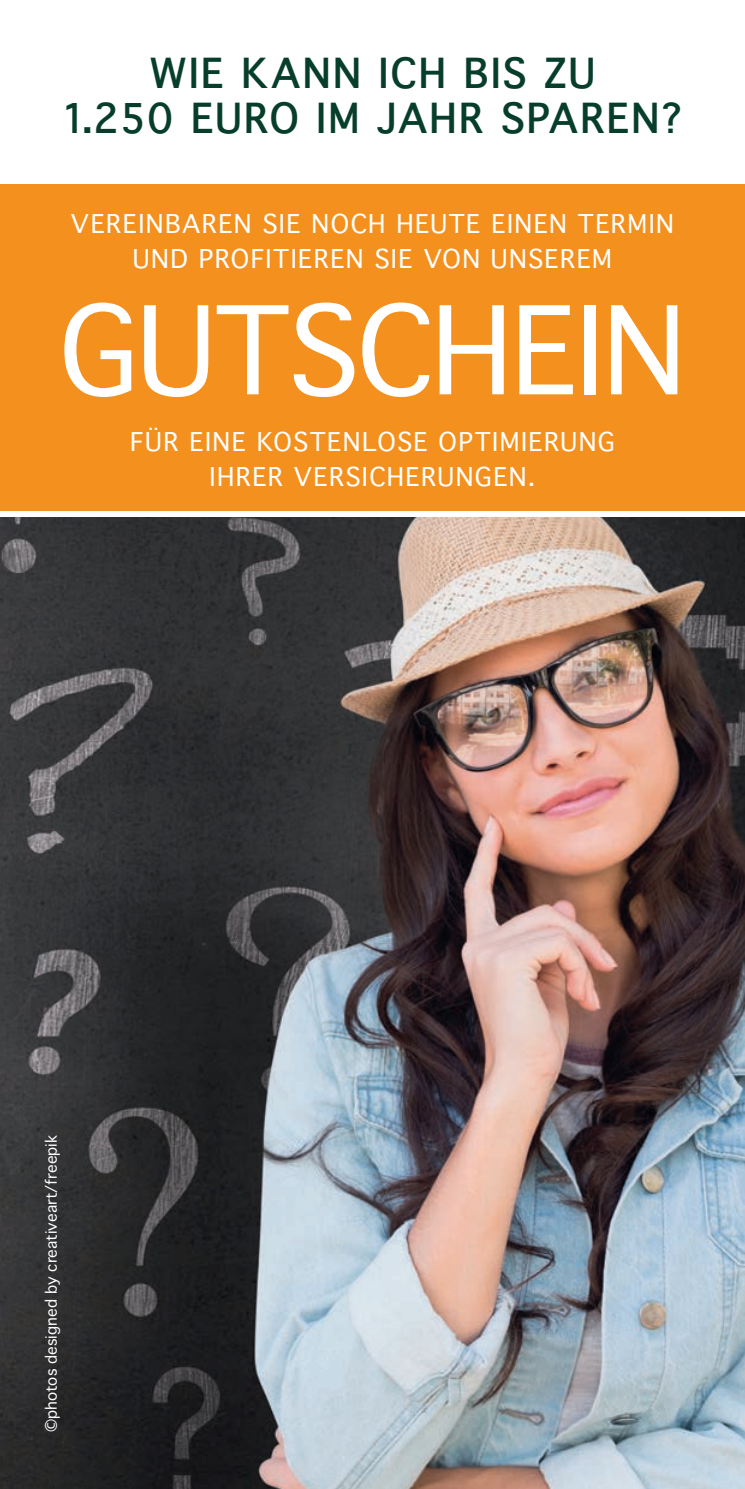
<style>
.page{position:relative;width:745px;height:1489px;background:#fff}
.page>*{position:absolute;margin:0;border:0;box-sizing:border-box;transform-origin:0 0}
.t1{font:117.5px "Thonburi";letter-spacing:-.015em;color:#fff}
.t2{font:700 40px/45px "Thonburi";letter-spacing:.045em;color:#073e2b;text-align:center}
.t3{font:25px/35px "Thonburi";letter-spacing:.06em;color:#fff;text-align:center}
.t4{font:15px "Thonburi";color:#fff}
</style>
<div class="page">
<div style="left:0;top:184px;width:744px;height:326px;background:#f4901d"></div>
<img style="left:0;top:517px;width:744px;height:971px">
<p class="t2" style="left:61px;top:50px;width:623px">WIE KANN ICH BIS ZU<br>1.250 EURO IM JAHR SPAREN?</p>
<p class="t3" style="left:71px;top:206px;width:604px">VEREINBAREN SIE NOCH HEUTE EINEN TERMIN<br>UND PROFITIEREN SIE VON UNSEREM</p>
<p class="t1" style="left:59px;top:253px;width:628px">GUTSCHEIN</p>
<p class="t3" style="left:130px;top:423px;width:485px">FÜR EINE KOSTENLOSE OPTIMIERUNG<br>IHRER VERSICHERUNGEN.</p>
<p class="t4" style="left:39px;top:1431px;width:299px;rotate:-90deg">©photos designed by creativeart/freepik</p>
</div>
